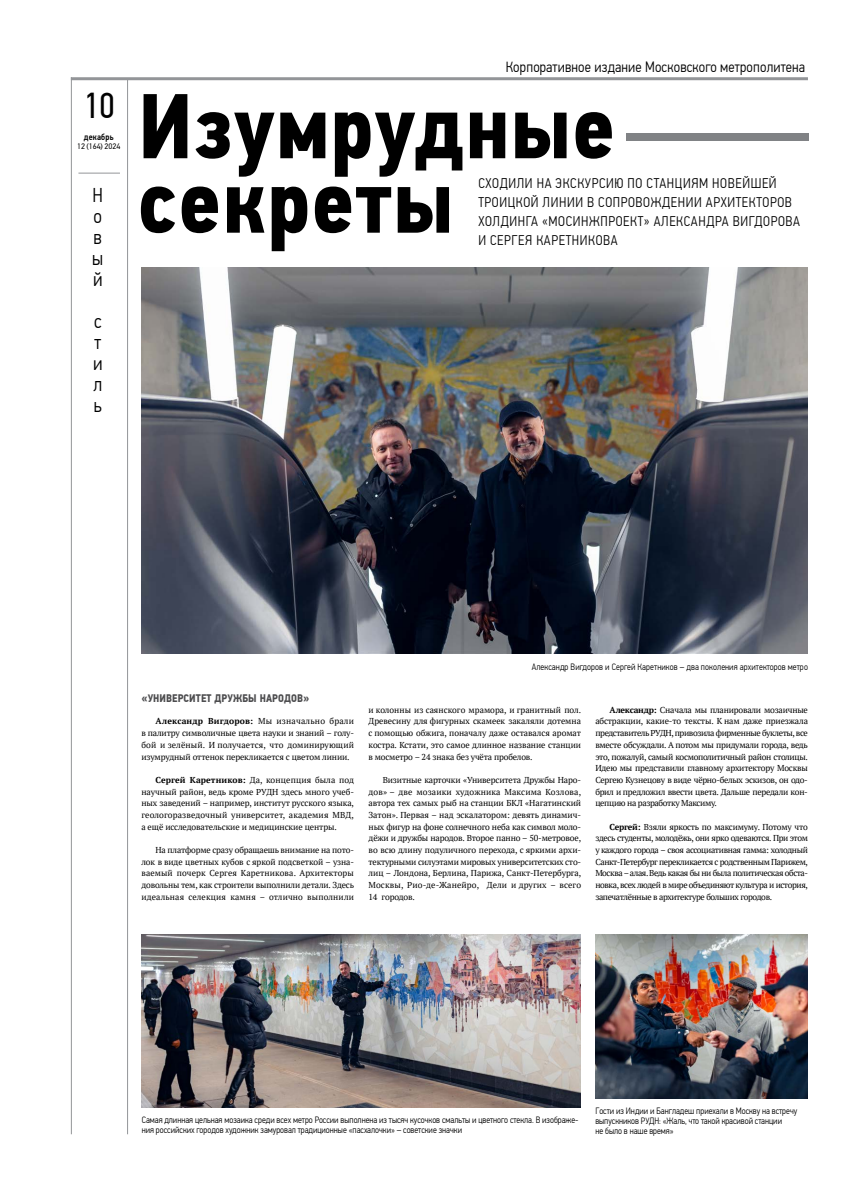
<style>
.page{position:relative;width:842px;height:1191px;background:#fff}
.page>*{position:absolute;margin:0;border:0;box-sizing:border-box;transform-origin:0 0}
.t1{font:700 92.1px/74.4px "PF Din Text Cond Pro";letter-spacing:.015em;color:#000}
.t2{font:36px "PF Din Text Cond Pro";color:#000}
.t3{font:300 20px/21px "PF Din Text Cond Pro";color:#000;text-align:justify}
.t4{font:300 15px "PF Din Text Cond Pro";letter-spacing:.01em;color:#000}
.t5{font:300 14px/19px "PF Din Text Cond Pro";letter-spacing:.045em;color:#000}
.t6{font:700 11px "PF Din Text Cond Pro";letter-spacing:.01em;color:#4d4d4f}
.t7{font:300 9.2px/10px "PF Din Text Cond Pro";color:#000}
.t8{font:500 9px "PF Din Text Cond Pro";letter-spacing:.02em;color:#000}
.t9{font:8.6px/11.7px "PT Serif";letter-spacing:-.015em;color:#000;text-align:justify}
.t10{font:8px "PF Din Text Pro";letter-spacing:-.01em;color:#000}
.s1{font-weight:700}
</style>
<div class="page">
<hr style="left:71px;top:77px;width:737px;height:3px;background:#939598">
<hr style="left:127px;top:79px;width:1px;height:1055px;background:#939598">
<hr style="left:71px;top:77px;width:1px;height:1057px;background:#939598">
<hr style="left:78px;top:173px;width:42px;height:1px;background:#939598">
<div style="left:626px;top:133px;width:183px;height:7px;background:#808285"></div>
<img style="left:142px;top:267px;width:666px;height:387px">
<img style="left:142px;top:934px;width:438px;height:173px">
<img style="left:595px;top:934px;width:213px;height:164px">
<h2 class="t2" style="left:83px;top:85px;width:33px">10</h2>
<p class="t8" style="left:84px;top:131px;width:31px">декабрь</p>
<p class="t10" style="left:77px;top:142px;width:45px">12 (164) 2024</p>
<h3 class="t3" style="left:92px;top:185px;width:13px">Н о в ы й</h3>
<h3 class="t3" style="left:93px;top:311px;width:11px">с т и л ь</h3>
<h3 class="t4" style="left:506px;top:58px;width:301px">Корпоративное издание Московского метрополитена</h3>
<h1 class="t1" style="left:138px;top:91px;width:478px">Изумрудные секреты</h1>
<h3 class="t5" style="left:478px;top:174px;width:323px">СХОДИЛИ НА ЭКСКУРСИЮ ПО СТАНЦИЯМ НОВЕЙШЕЙ ТРОИЦКОЙ ЛИНИИ В СОПРОВОЖДЕНИИ АРХИТЕКТОРОВ ХОЛДИНГА «МОСИНЖПРОЕКТ» АЛЕКСАНДРА ВИГДОРОВА И СЕРГЕЯ КАРЕТНИКОВА</h3>
<p class="t6" style="left:141px;top:691px;width:170px">«УНИВЕРСИТЕТ ДРУЖБЫ НАРОДОВ»</p>
<p class="t9" style="left:141px;top:715px;width:214px;text-indent:14px"><span class="s1">Александр Вигдоров:</span> Мы изначально брали в палитру символичные цвета науки и знаний – голу&shy;бой и зелёный. И получается, что доминирующий изумрудный оттенок перекликается с цветом линии.</p>
<p class="t9" style="left:141px;top:774px;width:214px;text-indent:14px"><span class="s1">Сергей Каретников:</span> Да, концепция была под научный район, ведь кроме РУДН здесь много учеб&shy;ных заведений – например, институт русского языка, геологоразведочный университет, академия МВД, а ещё исследовательские и медицинские центры.</p>
<p class="t9" style="left:141px;top:844px;width:214px;text-indent:14px">На платформе сразу обращаешь внимание на пото&shy;лок в виде цветных кубов с яркой подсветкой – узна&shy;ваемый почерк Сергея Каретникова. Архитекторы довольны тем, как строители выполнили детали. Здесь идеальная селекция камня – отлично выполнили</p>
<p class="t7" style="left:532px;top:662px;width:278px">Александр Вигдоров и Сергей Каретников – два поколения архитекторов метро</p>
<p class="t9" style="left:369px;top:704px;width:214px">и колонны из саянского мрамора, и гранитный пол.<br>Древесину для фигурных скамеек закаляли дотемна с помощью обжига, поначалу даже оставался аромат костра. Кстати, это самое длинное название станции в мосметро – 24 знака без учёта пробелов.</p>
<p class="t9" style="left:369px;top:774px;width:214px;text-indent:14px">Визитные карточки «Университета Дружбы Наро&shy;дов» – две мозаики художника Максима Козлова, автора тех самых рыб на станции БКЛ «Нагатинский Затон». Первая – над эскалатором: девять динамич&shy;ных фигур на фоне солнечного неба как символ моло&shy;дёжи и дружбы народов. Второе панно – 50-метровое, во всю длину подуличного перехода, с яркими архи&shy;тектурными силуэтами мировых университетских сто&shy;лиц – Лондона, Берлина, Парижа, Санкт-Петербурга, Москвы, Рио-де-Жанейро, Дели и других – всего 14 городов.</p>
<p class="t9" style="left:595px;top:704px;width:214px;text-indent:14px"><span class="s1">Александр:</span> Сначала мы планировали мозаичные абстракции, какие-то тексты. К нам даже приезжала представитель РУДН, привозила фирменные буклеты, все вместе обсуждали. А потом мы придумали города, ведь это, пожалуй, самый космополитичный район столицы.<br>Идею мы представили главному архитектору Москвы Сергею Кузнецову в виде чёрно-белых эскизов, он одо&shy;брил и предложил ввести цвета. Дальше передали кон&shy;цепцию на разработку Максиму.</p>
<p class="t9" style="left:595px;top:820px;width:214px;text-indent:14px"><span class="s1">Сергей:</span> Взяли яркость по максимуму. Потому что здесь студенты, молодёжь, они ярко одеваются. При этом у каждого города – своя ассоциативная гамма: холодный Санкт-Петербург перекликается с родственным Парижем, Москва – алая. Ведь какая бы ни была политическая обста&shy;новка, всех людей в мире объединяют культура и история, запечатлённые в архитектуре больших городов.</p>
<p class="t7" style="left:142px;top:1115px;width:438px">Самая длинная цельная мозаика среди всех метро России выполнена из тысяч кусочков смальты и цветного стекла. В изображе&shy;ния российских городов художник замуровал традиционные «пасхалочки» – советские значки</p>
<p class="t7" style="left:595px;top:1105px;width:203px">Гости из Индии и Бангладеш приехали в Москву на встречу выпускников РУДН: «Жаль, что такой красивой станции<br>не было в наше время»</p>
</div>
